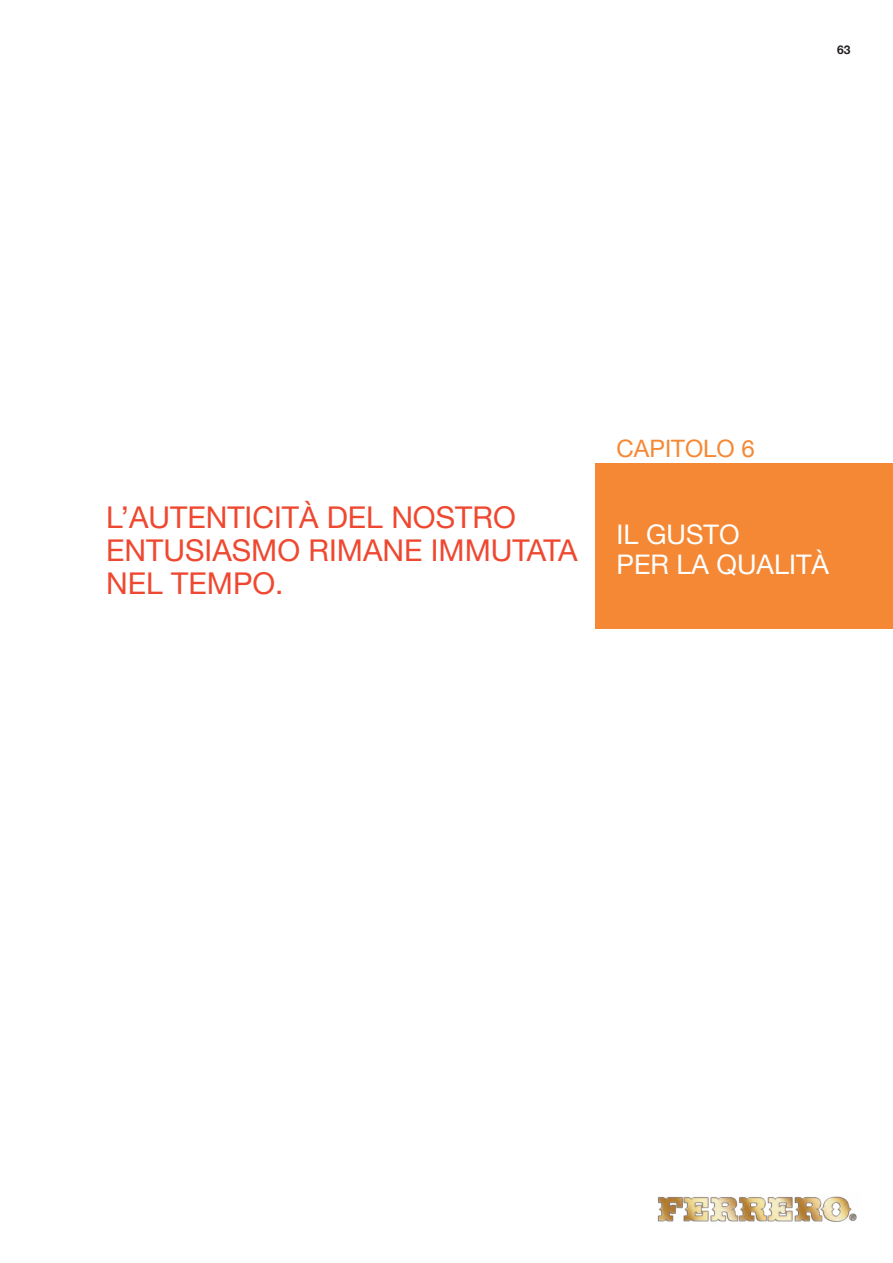
<style>
.page{position:relative;width:893px;height:1263px;background:#fff}
.page>*{position:absolute;margin:0;border:0;box-sizing:border-box;transform-origin:0 0}
.t1{font:30px/33px "Helvetica Neue";color:#ef4830}
.t2{font:27px/30px "Helvetica Neue";color:#fff}
.t3{font:24px "Helvetica Neue";color:#f58834}
.t4{font:700 12px "Helvetica Neue";color:#231f20}
</style>
<div class="page">
<img style="left:657px;top:1196px;width:200px;height:26px">
<div style="left:595px;top:463px;width:298px;height:166px;background:#f58834"></div>
<p class="t4" style="left:837px;top:43px;width:15px">63</p>
<p class="t1" style="left:106px;top:500px;width:43px">L’AUTE</p>
<p class="t1" style="left:206px;top:500px;width:229px">NTICITÀ DEL NOSTRO</p>
<p class="t1" style="left:106px;top:533px;width:59px">ENTUSIAS</p>
<p class="t1" style="left:106px;top:533px;width:403px;text-indent:145px">MO RIMANE IMMUTATA<br>NEL TEMPO.</p>
<p class="t3" style="left:617px;top:434px;width:140px">CAPITOLO 6</p>
<p class="t2" style="left:617px;top:519px;width:211px">IL GUSTO<br>PER LA QUALITÀ</p>
</div>
